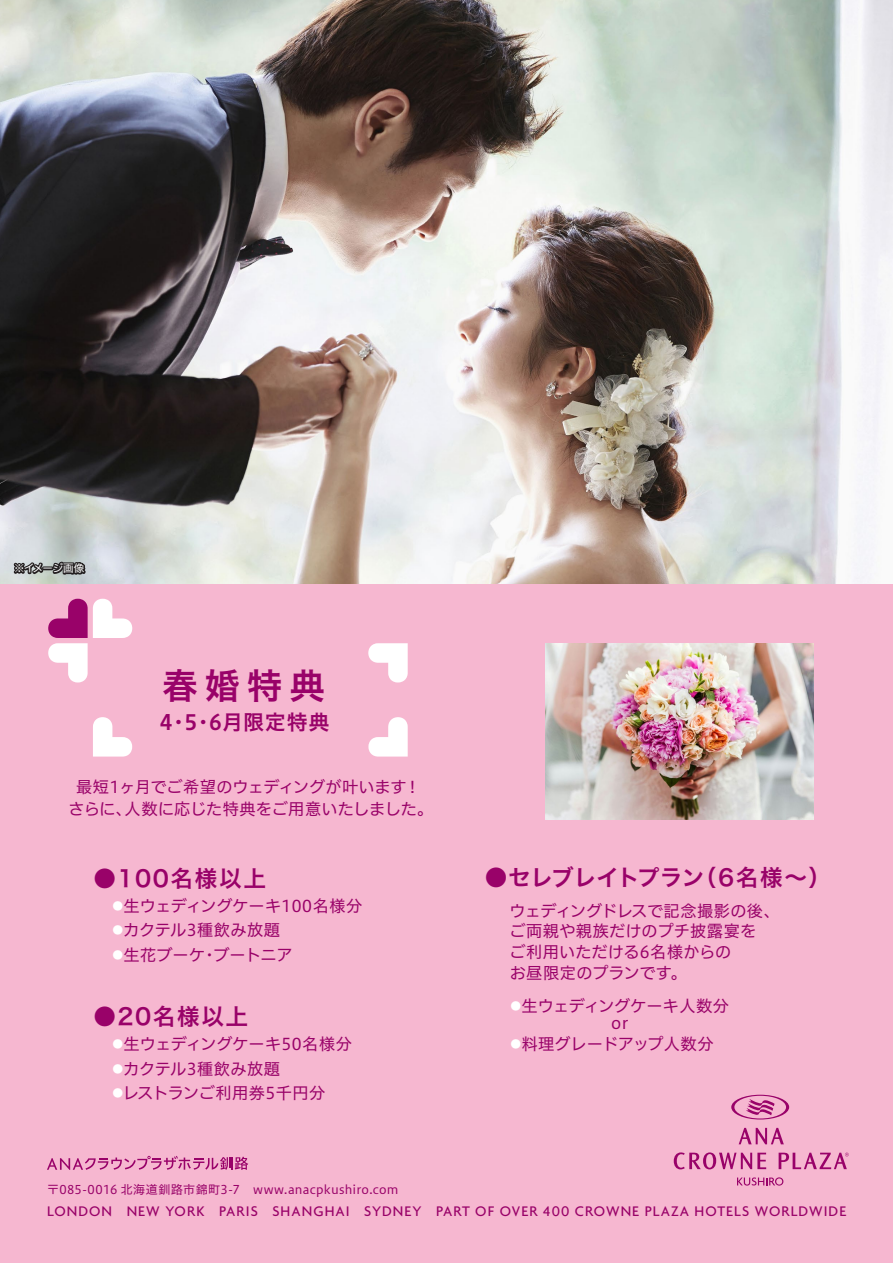
<style>
.page{position:relative;width:893px;height:1263px;background:#fff}
.page>*{position:absolute;margin:0;border:0;box-sizing:border-box;transform-origin:0 0}
.t1{font:35.25px "Hira Kaku Pro W6";color:#990269}
.t2{font:22.65px "Hira Kaku Pro W6";letter-spacing:-.015em;color:#990269}
.t3{font:22.65px "Hira Kaku Pro W6";letter-spacing:.07em;color:#990269}
.t4{font:21px "Hiragino UD Sans Std N W6";letter-spacing:.035em;color:#990269}
.t5{font:16.2px/20.7px "Hiragino UD Sans F Std N W4";letter-spacing:.005em;color:#990269;text-align:center}
.t6{font:16.2px "Hiragino UD Sans F Std N W4";letter-spacing:.025em;color:#990269}
.t7{font:500 15px "Agenda";letter-spacing:.07em;color:#990269}
.t8{font:12px "Hiragino UD Sans F Std N W4";letter-spacing:.02em;color:#990269}
.t9{font:10.5px "Hiragino UD Sans F Std N W4";letter-spacing:-.02em;color:#fff}
.s1{font-size:10.8px;color:#fff}
</style>
<div class="page">
<div style="left:0;top:505px;width:893px;height:757px;background:#f6b7d0"></div>
<img style="left:0;top:0;width:893px;height:583px">
<img style="left:545px;top:644px;width:269px;height:175px">
<svg style="left:47px;top:1156px;width:201px;height:14px"></svg>
<svg style="left:737px;top:1177px;width:46px;height:8px"></svg>
<svg style="left:731px;top:1095px;width:58px;height:24px"></svg>
<svg style="left:674px;top:1152px;width:92px;height:17px"></svg>
<svg style="left:779px;top:1153px;width:70px;height:16px"></svg>
<svg style="left:739px;top:1128px;width:45px;height:16px"></svg>
<svg style="left:93px;top:717px;width:39px;height:39px"></svg>
<svg style="left:368px;top:717px;width:40px;height:39px"></svg>
<svg style="left:368px;top:643px;width:40px;height:39px"></svg>
<svg style="left:48px;top:599px;width:84px;height:83px"></svg>
<svg style="left:11px;top:554px;width:78px;height:23px;background:#8e9292"></svg>
<p class="t9" style="left:14px;top:560px;width:72px">※イメージ画像</p>
<h1 class="t1" style="left:163px;top:654px;width:164px">春婚特典</h1>
<p class="t4" style="left:160px;top:706px;width:171px">4・5・6月限定特典</p>
<p class="t5" style="left:68px;top:774px;width:367px;line-height:22.2px">最短1ヶ月でご希望のウェディングが叶います！<br>さらに、人数に応じた特典をご用意いたしました。</p>
<h2 class="t3" style="left:93px;top:858px;width:174px">●100名様以上</h2>
<p class="t5" style="left:112px;top:895px;width:251px"><span class="s1">●</span>生ウェディングケーキ100名様分</p>
<p class="t5" style="left:112px;top:919px;width:169px"><span class="s1">●</span>カクテル3種飲み放題</p>
<p class="t5" style="left:112px;top:943px;width:182px"><span class="s1">●</span>生花ブーケ・ブートニア</p>
<h2 class="t3" style="left:93px;top:996px;width:156px">●20名様以上</h2>
<p class="t5" style="left:112px;top:1033px;width:241px"><span class="s1">●</span>生ウェディングケーキ50名様分</p>
<p class="t5" style="left:112px;top:1057px;width:169px"><span class="s1">●</span>カクテル3種飲み放題</p>
<p class="t6" style="left:112px;top:1080px;width:215px"><span class="s1">●</span>レストランご利用券5千円分</p>
<h2 class="t2" style="left:485px;top:857px;width:348px">●セレブレイトプラン（6名様～）</h2>
<p class="t5" style="left:509px;top:899px;width:272px;text-align:left">ウェディングドレスで記念撮影の後、ご両親や親族だけのプチ披露宴を<br>ご利用いただける6名様からの<br>お昼限定のプランです。</p>
<p class="t5" style="left:510px;top:995px;width:220px"><span class="s1">●</span>生ウェディングケーキ人数分</p>
<p class="t5" style="left:510px;top:1033px;width:205px"><span class="s1">●</span>料理グレードアップ人数分</p>
<p class="t8" style="left:47px;top:1180px;width:353px">〒085-0016 北海道釧路市錦町3-7 www.anacpkushiro.com</p>
<p class="t7" style="left:47px;top:1202px;width:801px">LONDON NEW YORK PARIS SHANGHAI SYDNEY PART OF OVER 400 CROWNE PLAZA HOTELS WORLDWIDE</p>
</div>
